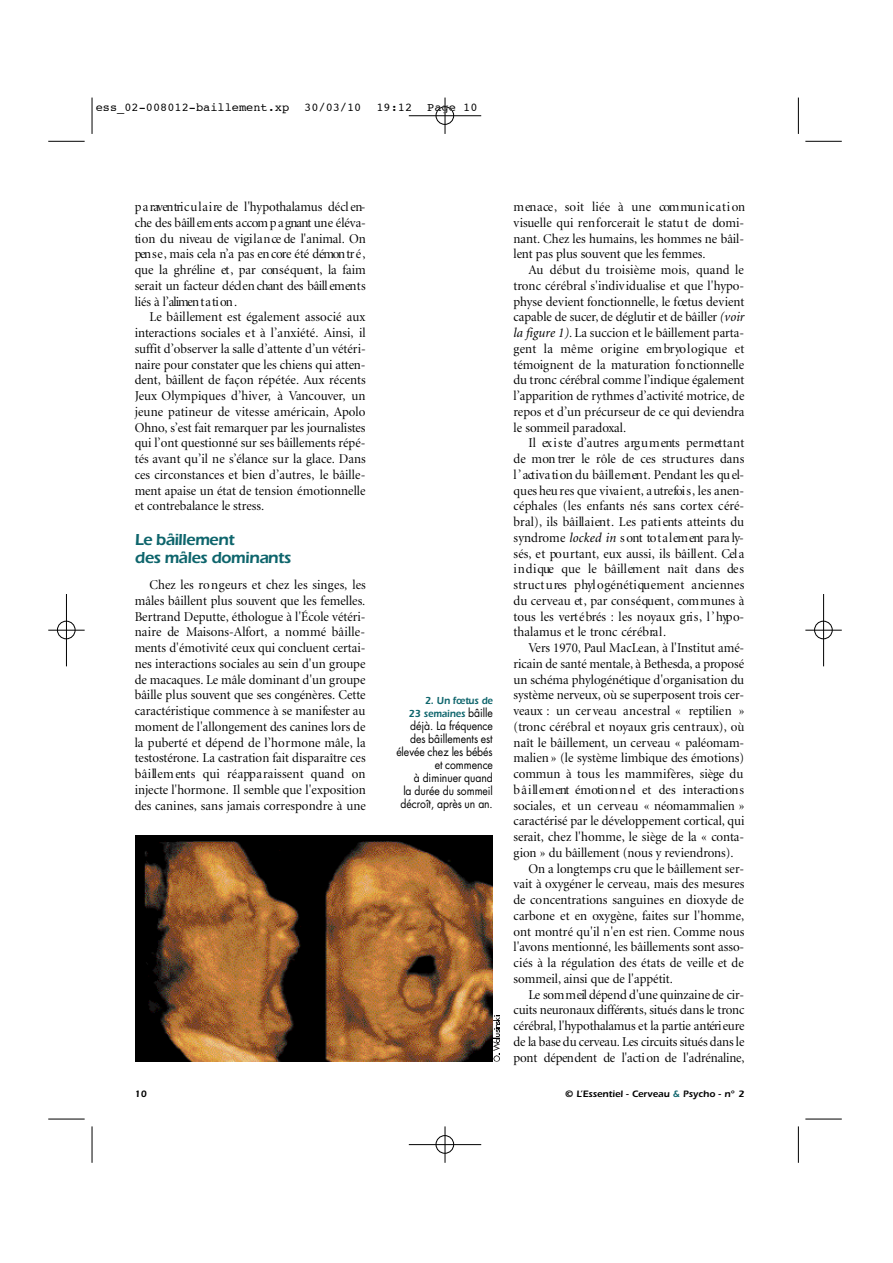
<style>
.page{position:relative;width:893px;height:1263px;background:#fff}
.page>*{position:absolute;margin:0;border:0;box-sizing:border-box;transform-origin:0 0}
.t1{font:600 16.5px/18px "Itc Eras";letter-spacing:-.03em;color:#0e656c}
.t2{font:13.5px/15.8px "Minion Display";color:#000;text-align:justify}
.t3{font:13.5px "Minion Display";letter-spacing:-.025em;color:#000}
.t4{font:11.85px "Courier";letter-spacing:.005em;color:#000}
.t5{font:11.55px/13px "Futura";color:#000;text-align:right;scale:.9 1}
.t6{font:600 10.5px/12.9px "Itc Eras";color:#0e656c;text-align:right;scale:.9 1}
.t7{font:600 9.6px "Itc Eras";color:#000}
.s1{font-family:"Futura";font-weight:400;font-size:11.55px;color:#000}
.s2{font-family:"Minion";font-style:italic}
.s3{color:#0e656c}
</style>
<div class="page">
<img style="left:135px;top:836px;width:357px;height:226px">
<svg style="left:492px;top:1016px;width:7px;height:45px"></svg>
<hr style="left:48px;top:141px;width:37px;height:1px;background:#000">
<hr style="left:92px;top:98px;width:1px;height:36px;background:#000">
<hr style="left:805px;top:141px;width:36px;height:1px;background:#000">
<hr style="left:798px;top:98px;width:1px;height:36px;background:#000">
<hr style="left:48px;top:1119px;width:37px;height:1px;background:#000">
<hr style="left:92px;top:1126px;width:1px;height:37px;background:#000">
<hr style="left:805px;top:1119px;width:36px;height:1px;background:#000">
<hr style="left:798px;top:1126px;width:1px;height:37px;background:#000">
<hr style="left:409px;top:115px;width:72px;height:1px;background:#000">
<hr style="left:445px;top:98px;width:1px;height:36px;background:#000">
<svg style="left:435px;top:106px;width:19px;height:19px"></svg>
<hr style="left:409px;top:1144px;width:72px;height:1px;background:#000">
<hr style="left:445px;top:1126px;width:1px;height:37px;background:#000">
<svg style="left:435px;top:1135px;width:19px;height:19px"></svg>
<hr style="left:805px;top:630px;width:36px;height:1px;background:#000">
<hr style="left:823px;top:594px;width:1px;height:72px;background:#000">
<svg style="left:813px;top:620px;width:20px;height:20px"></svg>
<hr style="left:48px;top:630px;width:37px;height:1px;background:#000">
<hr style="left:66px;top:594px;width:1px;height:72px;background:#000">
<svg style="left:56px;top:620px;width:20px;height:20px"></svg>
<p class="t4" style="left:96px;top:102px;width:195px">ess_02-008012-baillement.xp</p>
<p class="t4" style="left:304px;top:102px;width:59px">30/03/10</p>
<p class="t4" style="left:376px;top:102px;width:37px">19:12</p>
<p class="t4" style="left:427px;top:102px;width:52px">Page 10</p>
<p class="t2" style="left:135px;top:200px;width:233px">p a raven tri c u l a i re de l'hypo th a la mus décl en&shy;che des bâill em ents accom p a gnant une éléva&shy;ti on du niveau de vigi l a n ce de l'animal. O n pen s e , mais cela n’a pas en core été démon tr é , que la ghréline et , par con s é qu en t , la faim s erait un facteur décl en chant des bâill em en t s liés à l’alimen t a ti on .</p>
<p class="t2" style="left:135px;top:310px;width:232px;text-indent:15px">Le bâillement est également associé aux interactions sociales et à l’anxiété. Ainsi, il suffit d’observer la salle d’attente d’un vétéri&shy;naire pour constater que les chiens qui atten&shy;dent, bâillent de façon répétée. Aux récents Jeux Olympiques d’hiver, à Vancouver, un jeune patineur de vitesse américain, Apolo Ohno, s’est fait remarquer par les journalistes qui l’ont questionné sur ses bâillements répé&shy;tés avant qu’il ne s’élance sur la glace. Dans ces circonstances et bien d’autres, le bâille&shy;ment apaise un état de tension émotionnelle et contrebalance le stress.</p>
<p class="t1" style="left:135px;top:533px;width:158px">Le bâillement<br>des mâles dominants</p>
<p class="t2" style="left:135px;top:578px;width:233px;text-indent:15px">Chez les rongeurs et chez les singes, les mâles bâillent plus souvent que les femelles.<br>Bertrand Deputte, éthologue à l'École vétéri&shy;naire de Maisons-Alfort, a nommé bâille&shy;ments d'émotivité ceux qui concluent certai&shy;nes interactions sociales au sein d'un groupe de macaques. Le mâle dominant d'un groupe bâille plus souvent que ses congénères. Cette caractéristique commence à se manifester au moment de l'allongement des canines lors de la puberté et dépend de l’hormone mâle, la testostérone. La castration fait disparaître ces b â illem ents qui réapp a ra is s ent quand on injecte l'hormone. Il semble que l'exposition des canines, sans jamais correspondre à une</p>
<p class="t6" style="left:409px;top:695px;width:95px">2 . Un fœtus de<br>2 3se m a in e s<span class="s1">b â ille</span></p>
<p class="t5" style="left:396px;top:720px;width:108px">d é jà . La fréquence des bâillements est élevée chez les bébés et commence<br>à diminuer quand<br>la durée du sommeil décroît, après un an.</p>
<p class="t2" style="left:513px;top:200px;width:233px">m en ace , s oit liée à une com mu n i c a ti on visuelle qui renforcerait le statut de domi&shy;nant. Chez les humains, les hommes ne bâil&shy;lent pas plus souvent que les femmes.</p>
<p class="t2" style="left:513px;top:263px;width:232px;text-indent:15px">Au début du troisième mois, quand le tronc cérébral s'individualise et que l'hypo&shy;physe devient fonctionnelle, le fœtus devient capable de sucer, de déglutir et de bâiller <span class="s2">(voir la figure 1)</span>. La succion et le bâillement parta&shy;gent la même origine em bryo l ogique et témoignent de la maturation fonctionnelle du tronc cérébral comme l’indique également l’apparition de rythmes d’activité motrice, de repos et d’un précurseur de ce qui deviendra le sommeil paradoxal.</p>
<p class="t2" style="left:513px;top:436px;width:232px;text-indent:15px">Il ex i s te d’autres arg u m ents perm et t a n t de mon trer le rôle de ces stru ct u res dans l ’ activa ti on du bâill em en t . Pendant les qu el&shy;ques heu res que viva i en t, a utrefoi s , les anen&shy;c é phales (les enfants nés sans cortex céré&shy;bra l) , ils bâilla i en t . Les pati ents atteints du s y n d rome <span class="s2">lo cked in</span> s ont to t a l em ent para ly&shy;s é s , et po u rta n t, eux aussi, ils bâill en t. Cel a i n d i que que le bâill em ent naît dans de s s tru ct u res phyl og é n é ti qu em ent ancien n e s du cerveau et , par con s é qu en t , com munes à tous les vert é brés : les noyaux gri s , l ’ hypo&shy;th a la mus et le tronc cérébra l .</p>
<p class="t2" style="left:528px;top:641px;width:217px">Vers 1970, Paul MacLean, à l'Institut amé-</p>
<p class="t2" style="left:513px;top:657px;width:232px">ricain de santé mentale, à Bethesda, a proposé</p>
<p class="t2" style="left:513px;top:673px;width:232px">un schéma phylogénétique d'organisation du</p>
<p class="t2" style="left:513px;top:688px;width:232px">système nerveux, où se superposent trois cer-</p>
<p class="t2" style="left:513px;top:704px;width:232px">veaux : un cerveau ancestral « reptilien »</p>
<p class="t2" style="left:513px;top:720px;width:232px">(tronc cérébral et noyaux gris centraux), où</p>
<p class="t2" style="left:513px;top:736px;width:232px">naît le bâillement, un cerveau « paléomam-</p>
<p class="t2" style="left:513px;top:751px;width:232px">malien » (le système limbique des émotions)</p>
<p class="t2" style="left:513px;top:767px;width:231px">commun à tous les mammifères, siège du</p>
<p class="t3" style="left:513px;top:784px;width:232px">b â i ll em ent émoti on n el et des interacti on s</p>
<p class="t2" style="left:513px;top:799px;width:232px">sociales, et un cerveau « néomammalien »</p>
<p class="t2" style="left:513px;top:814px;width:232px">caractérisé par le développement cortical, qui</p>
<p class="t2" style="left:513px;top:830px;width:232px">serait, chez l'homme, le siège de la « conta-</p>
<p class="t2" style="left:513px;top:846px;width:221px">gion » du bâillement (nous y reviendrons).</p>
<p class="t2" style="left:528px;top:862px;width:217px">On a longtemps cru que le bâillement ser-</p>
<p class="t2" style="left:513px;top:877px;width:232px">vait à oxygéner le cerveau, mais des mesures</p>
<p class="t2" style="left:513px;top:893px;width:231px">de concentrations sanguines en dioxyde de</p>
<p class="t2" style="left:513px;top:909px;width:232px">carbone et en oxygène, faites sur l'homme,</p>
<p class="t2" style="left:513px;top:925px;width:232px">ont montré qu'il n'en est rien. Comme nous</p>
<p class="t2" style="left:513px;top:940px;width:232px">l'avons mentionné, les bâillements sont asso-</p>
<p class="t2" style="left:513px;top:956px;width:232px">ciés à la régulation des états de veille et de</p>
<p class="t2" style="left:513px;top:972px;width:161px">sommeil, ainsi que de l'appétit.</p>
<p class="t2" style="left:528px;top:988px;width:217px">Le som m eil dépend d'une quinzaine de cir-</p>
<p class="t2" style="left:513px;top:1003px;width:232px">cuits neu ronaux différen t s , situés dans le tron c</p>
<p class="t2" style="left:513px;top:1019px;width:232px">c é r é bra l, l'hypo th a la mus et la partie antéri eu re</p>
<p class="t2" style="left:513px;top:1035px;width:232px">de la base du cerve a u . Les circuits situés dansle</p>
<p class="t3" style="left:513px;top:1052px;width:232px">pont dépen dent de l'acti on de l'ad r é n a lin e ,</p>
<p class="t7" style="left:135px;top:1091px;width:14px">10</p>
<p class="t7" style="left:565px;top:1091px;width:181px">© L’Essentiel - Cerveau <span class="s3">&amp;</span> Psycho - n° 2</p>
</div>
